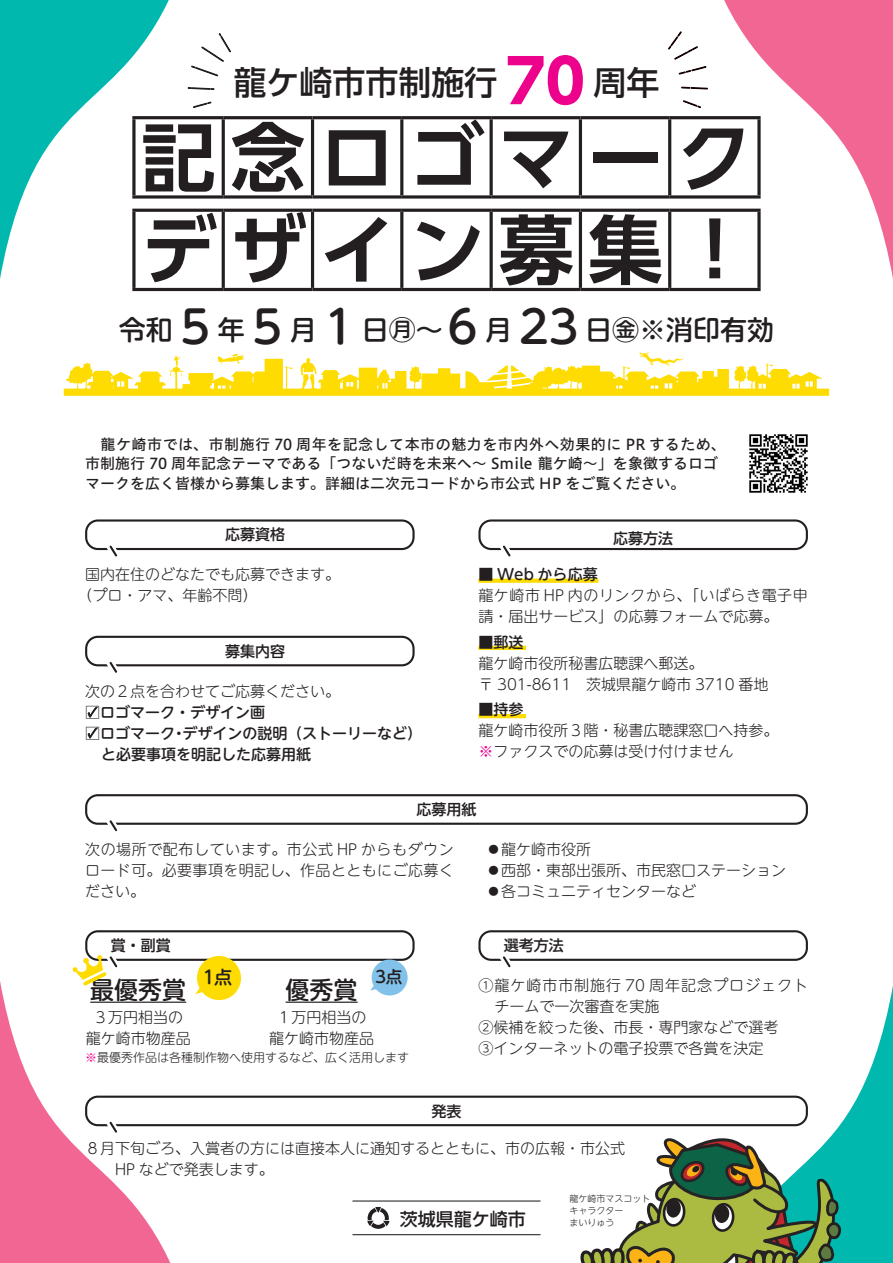
<style>
.page{position:relative;width:893px;height:1263px;background:#fff}
.page>*{position:absolute;margin:0;border:0;box-sizing:border-box;transform-origin:0 0}
.t1{font:700 75px/92.6px "UD Shin Go Pro De";letter-spacing:.19em;color:#231f20}
.t2{font:700 60px "UD Shin Go Pro";color:#ed028c}
.t3{font:500 45px "UD Shin M Go Pro";color:#231f20}
.t4{font:500 33px "UD Shin Go Pro";color:#231f20}
.t5{font:500 27px "UD Shin M Go Pro";color:#231f20}
.t6{font:500 24px "UD Shin M Go Pro";color:#231f20}
.t7{font:500 18px "UD Shin Go Pro";color:#231f20}
.t8{font:500 18px "UD Shin M Go Pro";color:#231f20}
.t9{font:500 16.5px "UD Shin M Go Pro";color:#231f20}
.t10{font:300 15px/21px "UD Shin M Go Pro";color:#231f20}
.t11{font:15px/19.5px "Hiragino UD Sans Std W5";letter-spacing:.005em;color:#231f20}
.t12{font:500 15px/21px "UD Shin M Go Pro";color:#231f20}
.t13{font:300 15px/21px "UD Shin M Go Pro";letter-spacing:.02em;color:#231f20}
.t14{font:500 15px "UD Shin Go Pro";color:#231f20}
.t15{font:300 15px "UD Shin M Go Pro";letter-spacing:.065em;color:#231f20}
.t16{font:300 12px "UD Shin M Go Pro";color:#231f20}
.t17{font:300 9px/12px "UD Shin M Go Pro";color:#231f20}
.s1{font-size:27px}
.s2{color:#ed028c}
</style>
<div class="page">
<div style="left:478px;top:578px;width:120px;height:5px;background:#ffdc01"></div>
<hr style="left:478px;top:646px;width:48px;height:4px;background:#ffdc01">
<hr style="left:478px;top:714px;width:48px;height:4px;background:#ffdc01">
<svg style="left:0;top:0;width:175px;height:292px"></svg>
<svg style="left:797px;top:933px;width:96px;height:330px"></svg>
<svg style="left:0;top:933px;width:175px;height:330px"></svg>
<svg style="left:718px;top:0;width:175px;height:292px"></svg>
<hr style="left:90px;top:1001px;width:96px;height:2px;background:#231f20">
<hr style="left:286px;top:1001px;width:72px;height:2px;background:#231f20">
<hr style="left:313px;top:116px;width:89px;height:3px;background:#231f20">
<hr style="left:402px;top:116px;width:89px;height:3px;background:#231f20">
<hr style="left:400px;top:119px;width:3px;height:76px;background:#231f20">
<hr style="left:491px;top:116px;width:89px;height:3px;background:#231f20">
<hr style="left:490px;top:119px;width:3px;height:76px;background:#231f20">
<hr style="left:580px;top:116px;width:90px;height:3px;background:#231f20">
<hr style="left:579px;top:119px;width:3px;height:76px;background:#231f20">
<hr style="left:670px;top:116px;width:91px;height:3px;background:#231f20">
<hr style="left:668px;top:119px;width:3px;height:76px;background:#231f20">
<svg style="left:757px;top:119px;width:4px;height:76px"></svg>
<svg style="left:313px;top:195px;width:89px;height:4px"></svg>
<svg style="left:402px;top:195px;width:89px;height:4px"></svg>
<svg style="left:491px;top:195px;width:89px;height:4px"></svg>
<svg style="left:580px;top:195px;width:90px;height:4px"></svg>
<svg style="left:670px;top:195px;width:91px;height:4px"></svg>
<hr style="left:132px;top:209px;width:91px;height:3px;background:#231f20">
<svg style="left:132px;top:212px;width:4px;height:76px"></svg>
<hr style="left:223px;top:209px;width:90px;height:3px;background:#231f20">
<hr style="left:222px;top:212px;width:3px;height:76px;background:#231f20">
<hr style="left:313px;top:209px;width:89px;height:3px;background:#231f20">
<hr style="left:311px;top:212px;width:3px;height:76px;background:#231f20">
<hr style="left:402px;top:209px;width:89px;height:3px;background:#231f20">
<hr style="left:400px;top:212px;width:3px;height:76px;background:#231f20">
<hr style="left:491px;top:209px;width:89px;height:3px;background:#231f20">
<hr style="left:490px;top:212px;width:3px;height:76px;background:#231f20">
<hr style="left:580px;top:209px;width:90px;height:3px;background:#231f20">
<hr style="left:579px;top:212px;width:3px;height:76px;background:#231f20">
<hr style="left:670px;top:209px;width:91px;height:3px;background:#231f20">
<hr style="left:668px;top:212px;width:3px;height:76px;background:#231f20">
<svg style="left:757px;top:212px;width:4px;height:76px"></svg>
<hr style="left:132px;top:288px;width:91px;height:3px;background:#231f20">
<hr style="left:223px;top:288px;width:90px;height:3px;background:#231f20">
<hr style="left:313px;top:288px;width:89px;height:3px;background:#231f20">
<hr style="left:402px;top:288px;width:89px;height:3px;background:#231f20">
<hr style="left:491px;top:288px;width:89px;height:3px;background:#231f20">
<hr style="left:580px;top:288px;width:90px;height:3px;background:#231f20">
<hr style="left:670px;top:288px;width:91px;height:3px;background:#231f20">
<hr style="left:132px;top:116px;width:91px;height:3px;background:#231f20">
<svg style="left:132px;top:119px;width:4px;height:76px"></svg>
<hr style="left:223px;top:116px;width:90px;height:3px;background:#231f20">
<hr style="left:222px;top:119px;width:3px;height:76px;background:#231f20">
<hr style="left:311px;top:119px;width:3px;height:76px;background:#231f20">
<svg style="left:132px;top:195px;width:91px;height:4px"></svg>
<svg style="left:223px;top:195px;width:90px;height:4px"></svg>
<div style="left:85px;top:519px;width:330px;height:31px;border:2px solid #231f20;border-radius:12px"></div>
<svg style="left:106px;top:545px;width:13px;height:12px"></svg>
<div style="left:478px;top:519px;width:330px;height:31px;border:2px solid #231f20;border-radius:12px"></div>
<svg style="left:499px;top:545px;width:13px;height:12px"></svg>
<div style="left:478px;top:930px;width:330px;height:31px;border:2px solid #231f20;border-radius:12px"></div>
<svg style="left:499px;top:956px;width:13px;height:12px"></svg>
<div style="left:85px;top:636px;width:330px;height:30px;border:2px solid #231f20;border-radius:12px"></div>
<svg style="left:106px;top:662px;width:13px;height:11px"></svg>
<div style="left:85px;top:794px;width:723px;height:31px;border:2px solid #231f20;border-radius:12px"></div>
<svg style="left:106px;top:820px;width:13px;height:12px"></svg>
<div style="left:85px;top:930px;width:330px;height:31px;border:2px solid #231f20;border-radius:12px"></div>
<div style="left:85px;top:1095px;width:723px;height:31px;border:2px solid #231f20;border-radius:12px"></div>
<svg style="left:106px;top:1119px;width:13px;height:15px"></svg>
<svg style="left:191px;top:33px;width:40px;height:43px"></svg>
<svg style="left:188px;top:87px;width:26px;height:3px"></svg>
<svg style="left:193px;top:102px;width:18px;height:6px"></svg>
<svg style="left:668px;top:31px;width:30px;height:29px"></svg>
<svg style="left:679px;top:66px;width:27px;height:8px"></svg>
<svg style="left:681px;top:87px;width:27px;height:2px"></svg>
<svg style="left:683px;top:100px;width:18px;height:8px"></svg>
<img style="left:749px;top:434px;width:59px;height:59px">
<svg style="left:580px;top:1125px;width:268px;height:138px"></svg>
<svg style="left:194px;top:956px;width:50px;height:44px"></svg>
<svg style="left:369px;top:957px;width:41px;height:39px"></svg>
<svg style="left:87px;top:706px;width:11px;height:33px"></svg>
<svg style="left:72px;top:953px;width:47px;height:33px"></svg>
<svg style="left:64px;top:352px;width:765px;height:44px"></svg>
<svg style="left:367px;top:1207px;width:23px;height:22px"></svg>
<hr style="left:353px;top:1200px;width:187px;height:1px;background:#231f20">
<hr style="left:353px;top:1234px;width:187px;height:1px;background:#231f20">
<h3 class="t4" style="left:234px;top:56px;width:265px">龍ケ崎市市制施行</h3>
<h2 class="t2" style="left:506px;top:32px;width:81px">70</h2>
<h3 class="t4" style="left:593px;top:56px;width:67px">周年</h3>
<h1 class="t1" style="left:141px;top:109px;width:613px">記念ロゴマークデザイン募集!</h1>
<h3 class="t5" style="left:119px;top:308px;width:55px">令和</h3>
<h3 class="t3" style="left:173px;top:290px;width:46px">５</h3>
<h3 class="t5" style="left:218px;top:308px;width:28px">年</h3>
<h3 class="t3" style="left:245px;top:290px;width:46px">５</h3>
<h3 class="t5" style="left:290px;top:308px;width:28px">月</h3>
<h3 class="t3" style="left:317px;top:290px;width:46px">１</h3>
<h3 class="t3" style="left:416px;top:290px;width:71px">６<span class="s1">～</span></h3>
<h3 class="t5" style="left:362px;top:308px;width:55px">日㊊</h3>
<h3 class="t5" style="left:485px;top:308px;width:28px">月</h3>
<h3 class="t3" style="left:519px;top:290px;width:61px">23</h3>
<h3 class="t5" style="left:585px;top:308px;width:190px">日㊎※消印有効</h3>
<p class="t11" style="left:85px;top:434px;width:642px">　龍ケ崎市では、市制施行 70 周年を記念して本市の魅力を市内外へ効果的に PR するため、市制施行 70 周年記念テーマである「つないだ時を未来へ～ Smile 龍ケ崎～」を象徴するロゴマークを広く皆様から募集します。詳細は二次元コードから市公式 HP をご覧ください。</p>
<p class="t14" style="left:225px;top:523px;width:61px">応募資格</p>
<p class="t14" style="left:613px;top:526px;width:61px">応募方法</p>
<p class="t10" style="left:78px;top:563px;width:264px;text-indent:8px">国内在住のどなたでも応募できます。（プロ・アマ、年齢不問(</p>
<p class="t12" style="left:478px;top:563px;width:121px">■ Web から応募</p>
<p class="t13" style="left:478px;top:584px;width:331px">龍ケ崎市 HP 内のリンクから、「いばらき電子申請・届出サービス」の応募フォームで応募。</p>
<p class="t12" style="left:478px;top:631px;width:46px">■郵送</p>
<p class="t10" style="left:478px;top:652px;width:292px">龍ケ崎市役所秘書広聴課へ郵送。<br>〒 301-8611　茨城県龍ケ崎市 3710 番地</p>
<p class="t12" style="left:478px;top:698px;width:46px">■持参</p>
<p class="t10" style="left:478px;top:719px;width:302px">龍ケ崎市役所３階・秘書広聴課窓口へ持参。<span class="s2">※</span>ファクスでの応募は受け付けません</p>
<p class="t14" style="left:225px;top:639px;width:61px">募集内容</p>
<p class="t10" style="left:85px;top:680px;width:256px">次の２点を合わせてご応募ください。</p>
<p class="t12" style="left:183px;top:701px;width:241px;text-indent:-98px">□ロゴマーク・デザイン画<br>デザインの説明（ストーリーなど(</p>
<p class="t12" style="left:101px;top:722px;width:211px;text-indent:-16px">□ロゴマーク<br>と必要事項を明記した応募用紙</p>
<p class="t12" style="left:171px;top:722px;width:16px">・</p>
<p class="t14" style="left:416px;top:797px;width:61px">応募用紙</p>
<p class="t10" style="left:85px;top:838px;width:370px;text-align:justify">次の場所で配布しています。市公式 HP からもダウンロード可。必要事項を明記し、作品とともにご応募ください。</p>
<p class="t10" style="left:486px;top:838px;width:302px">◦龍ケ崎市役所<br>◦西部・東部出張所、市民窓口ステーション◦各コミュニティセンターなど</p>
<p class="t14" style="left:111px;top:933px;width:61px">賞・副賞</p>
<h3 class="t6" style="left:90px;top:970px;width:98px">最優秀賞</h3>
<p class="t10" style="left:86px;top:1006px;width:107px;text-align:center">３万円相当の龍ケ崎市物産品</p>
<p class="t8" style="left:214px;top:963px;width:19px">点</p>
<p class="t8" style="left:200px;top:963px;width:19px">１</p>
<p class="t9" style="left:386px;top:963px;width:18px">点</p>
<p class="t9" style="left:372px;top:963px;width:18px">３</p>
<h3 class="t6" style="left:286px;top:970px;width:73px">優秀賞</h3>
<p class="t10" style="left:269px;top:1006px;width:106px;text-align:center">１万円相当の龍ケ崎市物産品</p>
<p class="t16" style="left:85px;top:1048px;width:325px"><span class="s2">※</span>最優秀作品は各種制作物へ使用するなど、広く活用します</p>
<p class="t14" style="left:504px;top:933px;width:61px">選考方法</p>
<p class="t15" style="left:478px;top:973px;width:331px">①龍ケ崎市市制施行 70 周年記念プロジェクト</p>
<p class="t10" style="left:494px;top:995px;width:166px">チームで一次審査を実施</p>
<p class="t10" style="left:478px;top:1016px;width:302px">②候補を絞った後、市長・専門家などで選考</p>
<p class="t10" style="left:478px;top:1037px;width:286px">③インターネットの電子投票で各賞を決定</p>
<p class="t14" style="left:431px;top:1099px;width:31px">発表</p>
<p class="t10" style="left:85px;top:1137px;width:541px">８月下旬ごろ、入賞者の方には直接本人に通知するとともに、市の広報・市公式　　HP などで発表します。</p>
<p class="t7" style="left:400px;top:1204px;width:127px">茨城県龍ケ崎市</p>
<p class="t17" style="left:570px;top:1192px;width:82px">龍ケ崎市マスコットキャラクター<br>まいりゅう</p>
</div>
